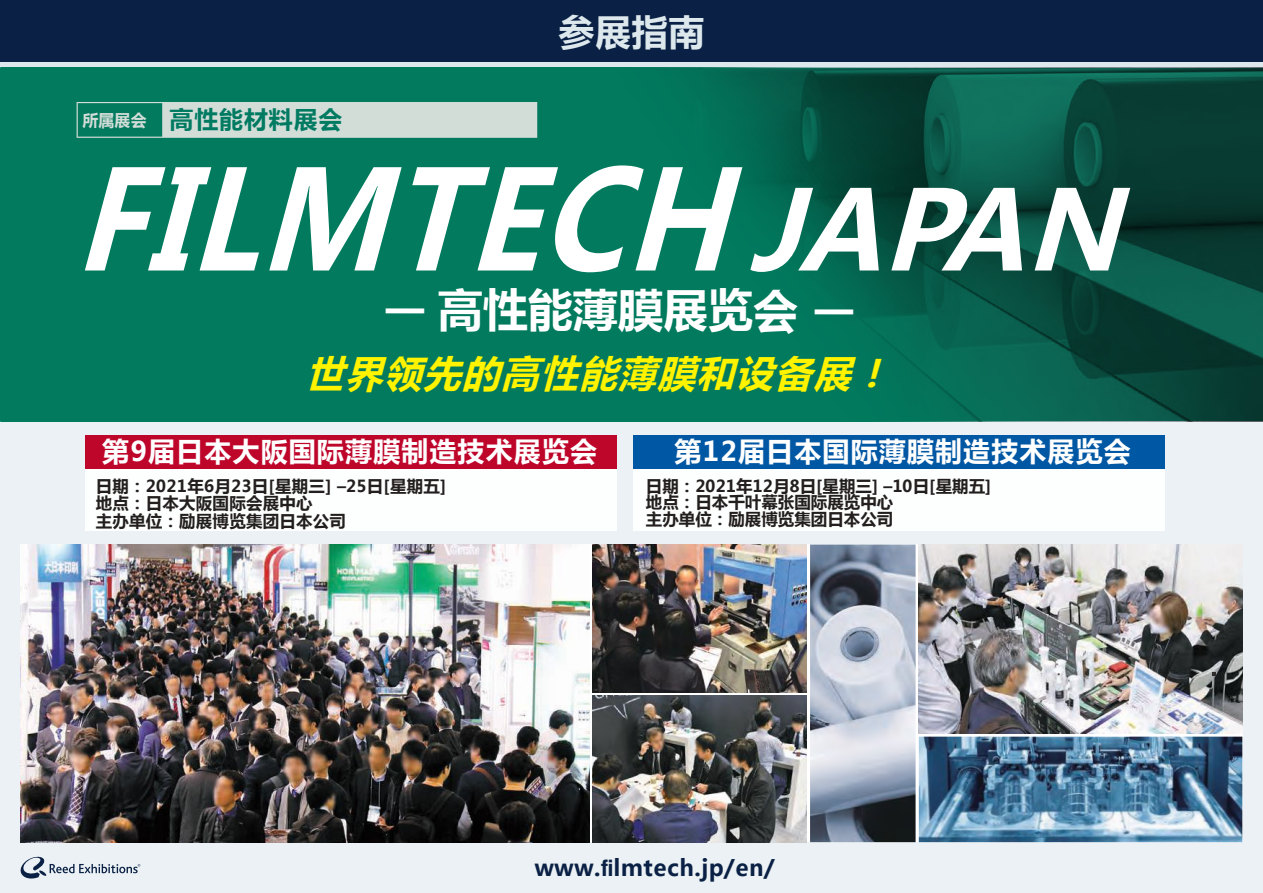
<style>
.page{position:relative;width:1263px;height:893px;background:#fff}
.page>*{position:absolute;margin:0;border:0;box-sizing:border-box;transform-origin:0 0}
.t1{font:italic 700 136.5px "Microsoft Ya Hei";color:#fff;scale:.9 1}
.t2{font:italic 700 109.2px "Microsoft Ya Hei";color:#fff}
.t3{font:700 45px "Microsoft Ya Hei";color:#fff}
.t4{font:500 45px "Gothic MB101 Pro";color:#fff}
.t5{font:italic 700 37.5px "Microsoft Ya Hei";color:#fff300}
.t6{font:700 36px "Microsoft Ya Hei";color:#dde8ed}
.t7{font:700 27px "Microsoft Ya Hei";letter-spacing:.04em;color:#fff}
.t8{font:700 23.85px "Microsoft Ya Hei";letter-spacing:.04em;color:#007b62}
.t9{font:700 22.65px "Microsoft Ya Hei";letter-spacing:.02em;color:#0a2145}
.t10{font:700 16.5px/17.7px "Microsoft Ya Hei";color:#241f1f}
.t11{font:700 16.2px "Microsoft Ya Hei";color:#d3ddd8}
.s1{font-family:"Gothic MB101 Pro";font-weight:500}
.s2{font-family:"Helvetica Neue LT Std";font-stretch:condensed}
</style>
<div class="page">
<div style="left:0;top:421px;width:1263px;height:472px;background:#ebf1f4"></div>
<div style="left:0;top:0;width:1263px;height:68px;background:#0a2145"></div>
<div style="left:0;top:62px;width:1263px;height:6px;background:#dde8ed"></div>
<div style="left:85px;top:435px;width:532px;height:96px;background:#fff"></div>
<div style="left:633px;top:435px;width:532px;height:96px;background:#fff"></div>
<div style="left:85px;top:435px;width:532px;height:33px;background:#be062b"></div>
<div style="left:633px;top:435px;width:532px;height:33px;background:#0057a3"></div>
<img style="left:810px;top:545px;width:105px;height:297px">
<img style="left:919px;top:737px;width:323px;height:105px">
<img style="left:592px;top:544px;width:215px;height:148px">
<img style="left:919px;top:545px;width:323px;height:188px">
<img style="left:592px;top:695px;width:215px;height:148px">
<img style="left:21px;top:545px;width:568px;height:298px">
<svg style="left:0;top:68px;width:1263px;height:353px;background:#036a53"></svg>
<svg style="left:1212px;top:672px;width:4px;height:3px"></svg>
<svg style="left:77px;top:102px;width:460px;height:36px;background:#adcbc2"></svg>
<svg style="left:20px;top:856px;width:120px;height:23px"></svg>
<p class="t11" style="left:82px;top:109px;width:66px">所属展会</p>
<h3 class="t8" style="left:170px;top:102px;width:174px">高性能材料展会</h3>
<h3 class="t6" style="left:558px;top:7px;width:148px">参展指南</h3>
<h1 class="t1" style="left:74px;top:126px;width:779px">FILMTECH</h1>
<h2 class="t2" style="left:748px;top:155px;width:410px">JAPAN</h2>
<h3 class="t3" style="left:382px;top:279px;width:417px"><span class="s1">ー</span>高性能薄膜展览会</h3>
<h3 class="t4" style="left:811px;top:274px;width:47px">ー</h3>
<h3 class="t5" style="left:306px;top:347px;width:560px">世界领先的高性能薄膜和设备展</h3>
<h3 class="t5" style="left:852px;top:347px;width:52px">!</h3>
<h3 class="t7" style="left:102px;top:433px;width:496px">第9届日本大阪国际薄膜制造技术展览会</h3>
<p class="t10" style="left:96px;top:476px;width:352px">日期：2021年6月23日[星期三] –25日[星期五[地点：日本大阪国际会展中心<br>主办单位：励展博览集团日本公司</p>
<h3 class="t7" style="left:674px;top:433px;width:458px">第12届日本国际薄膜制造技术展览会</h3>
<p class="t10" style="left:646px;top:477px;width:347px;line-height:16.8px">日期：2021年12月8日[星期三] –10日[星期五[地点：日本千叶幕张国际展览中心<br>主办单位：励展博览集团日本公司</p>
<h3 class="t9" style="left:535px;top:852px;width:242px">www.<span class="s2">fi</span>lmtech.jp/en/</h3>
</div>
